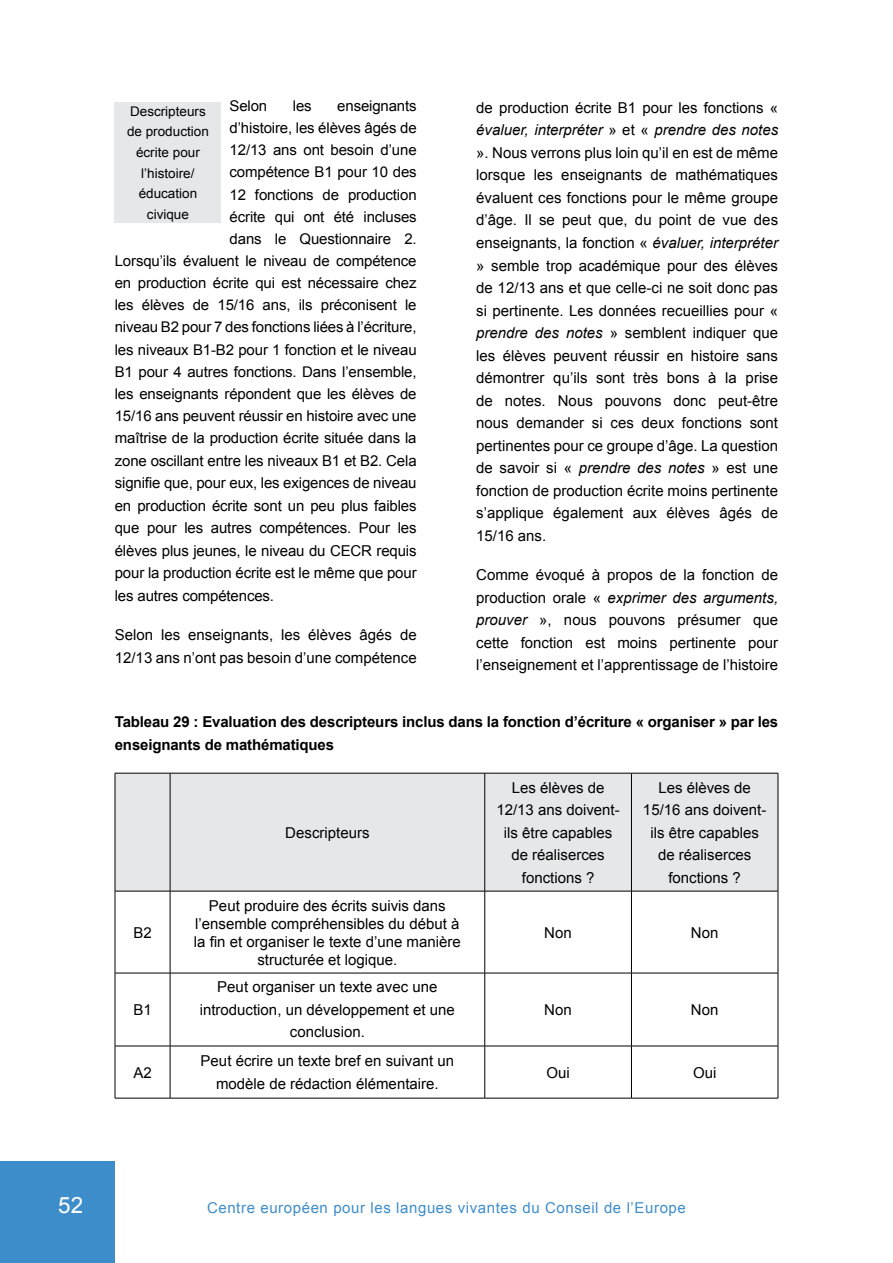
<style>
.page{position:relative;width:893px;height:1263px;background:#fff}
.page>*{position:absolute;margin:0;border:0;box-sizing:border-box;transform-origin:0 0}
.t1{font:22.5px "Arial";color:#fff}
.t2{font:15px/22.5px "Arial";color:#000;text-align:center}
.t3{font:700 15px/22.5px "Arial";letter-spacing:-.01em;color:#000}
.t4{font:15px "Arial";letter-spacing:.04em;color:#3e8dcb}
.t5{font:14.7px/22.2px "Arial";letter-spacing:-.01em;color:#000;text-align:right}
.t6{font:13.35px/20.7px "Arial";color:#000;text-align:center}
.s1{font-size:14.7px}
.s2{font-style:italic}
</style>
<div class="page">
<div style="left:0;top:1161px;width:115px;height:102px;background:#3e8dcb"></div>
<div style="left:115px;top:102px;width:106px;height:121px;background:#e6e7e8"></div>
<div style="left:116px;top:774px;width:662px;height:117px;background:#e6e7e8"></div>
<hr style="left:170px;top:773px;width:1px;height:118px;background:#000">
<hr style="left:484px;top:773px;width:1px;height:118px;background:#000">
<hr style="left:631px;top:773px;width:1px;height:118px;background:#000">
<hr style="left:115px;top:891px;width:1px;height:82px;background:#000">
<hr style="left:170px;top:891px;width:1px;height:82px;background:#000">
<hr style="left:484px;top:891px;width:1px;height:82px;background:#000">
<hr style="left:631px;top:891px;width:1px;height:82px;background:#000">
<hr style="left:778px;top:891px;width:1px;height:82px;background:#000">
<hr style="left:115px;top:973px;width:55px;height:1px;background:#000">
<hr style="left:115px;top:973px;width:1px;height:73px;background:#000">
<hr style="left:170px;top:973px;width:315px;height:1px;background:#000">
<hr style="left:170px;top:973px;width:1px;height:73px;background:#000">
<hr style="left:485px;top:973px;width:146px;height:1px;background:#000">
<hr style="left:484px;top:973px;width:1px;height:73px;background:#000">
<hr style="left:631px;top:973px;width:147px;height:1px;background:#000">
<hr style="left:631px;top:973px;width:1px;height:73px;background:#000">
<hr style="left:778px;top:973px;width:1px;height:73px;background:#000">
<hr style="left:115px;top:1046px;width:55px;height:1px;background:#000">
<hr style="left:115px;top:1046px;width:1px;height:52px;background:#000">
<hr style="left:170px;top:1046px;width:315px;height:1px;background:#000">
<hr style="left:170px;top:1046px;width:1px;height:52px;background:#000">
<hr style="left:485px;top:1046px;width:146px;height:1px;background:#000">
<hr style="left:484px;top:1046px;width:1px;height:52px;background:#000">
<hr style="left:631px;top:1046px;width:147px;height:1px;background:#000">
<hr style="left:631px;top:1046px;width:1px;height:52px;background:#000">
<hr style="left:778px;top:1046px;width:1px;height:52px;background:#000">
<hr style="left:115px;top:1098px;width:55px;height:1px;background:#000">
<hr style="left:170px;top:1098px;width:315px;height:1px;background:#000">
<hr style="left:485px;top:1098px;width:146px;height:1px;background:#000">
<hr style="left:631px;top:1098px;width:147px;height:1px;background:#000">
<hr style="left:115px;top:773px;width:55px;height:1px;background:#000">
<hr style="left:115px;top:773px;width:1px;height:118px;background:#000">
<hr style="left:170px;top:773px;width:315px;height:1px;background:#000">
<hr style="left:485px;top:773px;width:146px;height:1px;background:#000">
<hr style="left:631px;top:773px;width:147px;height:1px;background:#000">
<hr style="left:778px;top:773px;width:1px;height:118px;background:#000">
<hr style="left:115px;top:891px;width:55px;height:1px;background:#000">
<hr style="left:170px;top:891px;width:315px;height:1px;background:#000">
<hr style="left:485px;top:891px;width:146px;height:1px;background:#000">
<hr style="left:631px;top:891px;width:147px;height:1px;background:#000">
<p class="t5" style="left:229px;top:95px;width:39px">Selon</p>
<p class="t5" style="left:293px;top:95px;width:20px">les</p>
<p class="t5" style="left:115px;top:95px;width:303px">enseignants<br>d’histoire, les élèves âgés de<br>12/13 ans ont besoin d’une<br>compétence B1 pour 10 des<br>12 fonctions de production<br>écrite qui ont été incluses<br>dans le Questionnaire 2.<br>Lorsqu’ils évaluent le niveau de compétence en production écrite qui est nécessaire chez les élèves de 15/16 ans, ils préconisent le niveau B2 pour 7 des fonctions liées à l’écriture, les niveaux B1-B2 pour 1 fonction et le niveau B1 pour 4 autres fonctions. Dans l’ensemble, les enseignants répondent que les élèves de 15/16 ans peuvent réussir en histoire avec une maîtrise de la production écrite située dans la</p>
<p class="t2" style="left:115px;top:449px;width:303px;text-align:justify"><span class="s1">zone oscillant</span> entre les niveaux B1 et B2. Cela signifie que, pour eux, les exigences de niveau en production écrite sont un peu plus faibles que pour les autres compétences. Pour les élèves plus jeunes, le niveau du CECR requis pour la production écrite est le même que pour les autres compétences.</p>
<p class="t2" style="left:115px;top:624px;width:303px;text-align:left">Selon les enseignants, les élèves âgés de<br>12/13 ans n’ont pas besoin d’une compétence</p>
<p class="t6" style="left:127px;top:101px;width:83px">Descripteurs de production écrite pour l’histoire/ éducation civique</p>
<p class="t2" style="left:476px;top:97px;width:303px;text-align:justify">de production écrite B1 pour les fonctions « <span class="s2">évaluer, interpréter</span> » et « <span class="s2">prendre des notes </span>». Nous verrons plus loin qu’il en est de même lorsque les enseignants de mathématiques évaluent ces fonctions pour le même groupe d’âge. Il se peut que, du point de vue des enseignants, la fonction « <span class="s2">évaluer, interpréter </span>» semble trop académique pour des élèves de 12/13 ans et que celle-ci ne soit donc pas si pertinente. Les données recueillies pour « <span class="s2">prendre des notes</span> » semblent indiquer que les élèves peuvent réussir en histoire sans démontrer qu’ils sont très bons à la prise de notes. Nous pouvons donc peut-être nous demander si ces deux fonctions sont pertinentes pour ce groupe d’âge. La question de savoir si « <span class="s2">prendre des notes</span> » est une fonction de production écrite moins pertinente s’applique également aux élèves âgés de 15/16 ans.</p>
<p class="t2" style="left:476px;top:564px;width:303px;text-align:justify">Comme évoqué à propos de la fonction de production orale « <span class="s2">exprimer des arguments, prouver</span> », nous pouvons présumer que cette fonction est moins pertinente pour l’enseignement et l’apprentissage de l’histoire</p>
<p class="t3" style="left:115px;top:711px;width:665px">Tableau 29 : Evaluation des descripteurs inclus dans la fonction d’écriture « organiser » par les enseignants de mathématiques</p>
<p class="t2" style="left:133px;top:921px;width:20px">B2</p>
<p class="t2" style="left:133px;top:998px;width:20px">B1</p>
<p class="t2" style="left:285px;top:821px;width:86px">Descripteurs</p>
<p class="t2" style="left:194px;top:896px;width:268px;line-height:18px">Peut produire des écrits suivis dans l’ensemble compréhensibles du début à la fin et organiser le texte d’une manière structurée et logique.</p>
<p class="t2" style="left:200px;top:976px;width:257px">Peut organiser un texte avec une introduction, un développement et une conclusion.</p>
<p class="t2" style="left:496px;top:776px;width:125px">Les élèves de<br>12/13 ans doivent&shy;ils être capables de réaliserces fonctions ?</p>
<p class="t2" style="left:643px;top:776px;width:125px">Les élèves de<br>15/16 ans doivent&shy;ils être capables de réaliserces fonctions ?</p>
<p class="t2" style="left:544px;top:921px;width:29px">Non</p>
<p class="t2" style="left:691px;top:921px;width:29px">Non</p>
<p class="t2" style="left:544px;top:998px;width:29px">Non</p>
<p class="t2" style="left:691px;top:998px;width:29px">Non</p>
<p class="t2" style="left:133px;top:1061px;width:20px">A2</p>
<p class="t2" style="left:201px;top:1050px;width:255px">Peut écrire un texte bref en suivant un modèle de rédaction élémentaire.</p>
<p class="t2" style="left:546px;top:1061px;width:25px">Oui</p>
<p class="t2" style="left:693px;top:1061px;width:25px">Oui</p>
<h1 class="t1" style="left:58px;top:1190px;width:27px">52</h1>
<p class="t4" style="left:207px;top:1197px;width:480px">Centre européen pour les langues vivantes du Conseil de l’Europe</p>
</div>
